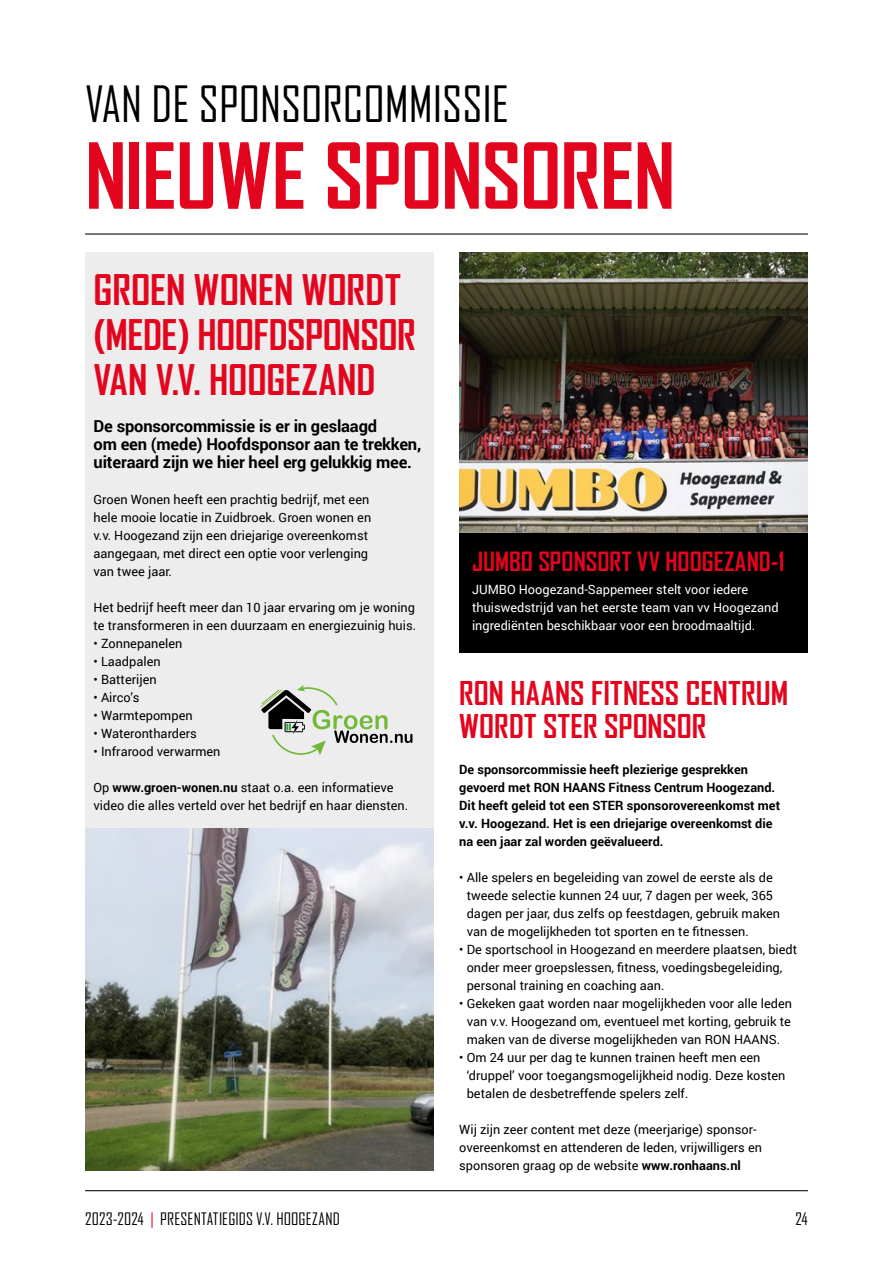
<style>
.page{position:relative;width:893px;height:1263px;background:#fff}
.page>*{position:absolute;margin:0;border:0;box-sizing:border-box;transform-origin:0 0}
.t1{font:700 87px "Agency FB";letter-spacing:-.015em;color:#e3051e}
.t2{font:48px "Agency FB";color:#000}
.t3{font:700 40.5px/45px "Agency FB";letter-spacing:-.005em;color:#e3051e}
.t4{font:700 31.5px/33px "Agency FB";letter-spacing:.005em;color:#e3051e}
.t5{font:700 25.5px "Agency FB";color:#e3051e}
.t6{font:700 16.5px/18px "Roboto";letter-spacing:-.01em;color:#000}
.t7{font:16.5px "Agency FB";letter-spacing:.01em;color:#000}
.t8{font:12.75px/18px "Roboto";color:#000}
.t9{font:700 12.75px/18px "Roboto";color:#000}
.t10{font:12.75px/18px "Roboto";color:#fff}
.s1{font-weight:700}
.s2{color:#e3051e}
</style>
<div class="page">
<div style="left:85px;top:252px;width:349px;height:918px;background:#ededed"></div>
<hr style="left:85px;top:233px;width:723px;height:2px;background:#000">
<hr style="left:85px;top:1190px;width:723px;height:1px;background:#000">
<div style="left:459px;top:532px;width:349px;height:121px;background:#000"></div>
<img style="left:459px;top:252px;width:349px;height:280px">
<img style="left:85px;top:828px;width:349px;height:342px">
<svg style="left:260px;top:685px;width:152px;height:70px"></svg>
<h2 class="t2" style="left:85px;top:77px;width:426px">VAN DE SPONSORCOMMISSIE</h2>
<h1 class="t1" style="left:85px;top:128px;width:592px">NIEUWE SPONSOREN</h1>
<h3 class="t3" style="left:94px;top:268px;width:324px">GROEN WONEN WORDT (MEDE) HOOFDSPONSOR<br>VAN V.V. HOOGEZAND</h3>
<p class="t6" style="left:94px;top:416px;width:329px">De sponsorcommissie is er in geslaagd<br>om een (mede) Hoofdsponsor aan te trekken, uiteraard zijn we hier heel erg gelukkig mee.</p>
<p class="t8" style="left:94px;top:490px;width:279px">Groen Wonen heeft een prachtig bedrijf, met een hele mooie locatie in Zuidbroek. Groen wonen en v.v. Hoogezand zijn een driejarige overeenkomst aangegaan, met direct een optie voor verlenging van twee jaar.</p>
<p class="t8" style="left:94px;top:598px;width:324px">Het bedrijf heeft meer dan 10 jaar ervaring om je woning te transformeren in een duurzaam en energiezuinig huis.</p>
<p class="t8" style="left:94px;top:634px;width:90px">• Zonnepanelen</p>
<p class="t8" style="left:94px;top:652px;width:69px">• Laadpalen</p>
<p class="t8" style="left:94px;top:670px;width:65px">• Batterijen</p>
<p class="t8" style="left:94px;top:688px;width:47px">• Airco’s</p>
<p class="t8" style="left:94px;top:706px;width:101px">• Warmtepompen</p>
<p class="t8" style="left:94px;top:724px;width:105px">• Waterontharders</p>
<p class="t8" style="left:94px;top:742px;width:129px">• Infrarood verwarmen</p>
<p class="t8" style="left:94px;top:778px;width:316px">Op <span class="s1">www.groen-wonen.nu</span> staat o.a. een informatieve video die alles verteld over het bedrijf en haar diensten.</p>
<h3 class="t5" style="left:472px;top:547px;width:314px">JUMBO SPONSORT VV HOOGEZAND-1</h3>
<p class="t10" style="left:472px;top:580px;width:308px">JUMBO Hoogezand-Sappemeer stelt voor iedere thuiswedstrijd van het eerste team van vv Hoogezand ingrediënten beschikbaar voor een broodmaaltijd.</p>
<h3 class="t4" style="left:459px;top:677px;width:330px">RON HAANS FITNESS CENTRUM<br>WORDT STER SPONSOR</h3>
<p class="t9" style="left:459px;top:760px;width:322px">De sponsorcommissie heeft plezierige gesprekken gevoerd met RON HAANS Fitness Centrum Hoogezand.<br>Dit heeft geleid tot een STER sponsorovereenkomst met v.v. Hoogezand. Het is een driejarige overeenkomst die na een jaar zal worden geëvalueerd.</p>
<p class="t8" style="left:467px;top:868px;width:315px;text-indent:-7px">• Alle spelers en begeleiding van zowel de eerste als de tweede selectie kunnen 24 uur, 7 dagen per week, 365 dagen per jaar, dus zelfs op feestdagen, gebruik maken van de mogelijkheden tot sporten en te fitnessen.</p>
<p class="t8" style="left:467px;top:940px;width:332px;text-indent:-7px">• De sportschool in Hoogezand en meerdere plaatsen, biedt onder meer groepslessen, fitness, voedingsbegeleiding, personal training en coaching aan.</p>
<p class="t8" style="left:459px;top:994px;width:334px;text-align:center">• Gekeken gaat worden naar mogelijkheden voor alle leden van v.v. Hoogezand om, eventueel met korting, gebruik te maken van de diverse mogelijkheden van RON HAANS.</p>
<p class="t8" style="left:467px;top:1048px;width:320px;text-indent:-7px">• Om 24 uur per dag te kunnen trainen heeft men een ‘druppel’ voor toegangsmogelijkheid nodig. Deze kosten betalen de desbetreffende spelers zelf.</p>
<p class="t8" style="left:459px;top:1120px;width:304px">Wij zijn zeer content met deze (meerjarige) sponsor&shy;overeenkomst en attenderen de leden, vrijwilligers en sponsoren graag op de website <span class="s1">www.ronhaans.nl</span></p>
<p class="t7" style="left:85px;top:1209px;width:256px">2023-2024 <span class="s2">|</span> PRESENTATIEGIDS V.V. HOOGEZAND</p>
<p class="t7" style="left:795px;top:1209px;width:14px">24</p>
</div>
